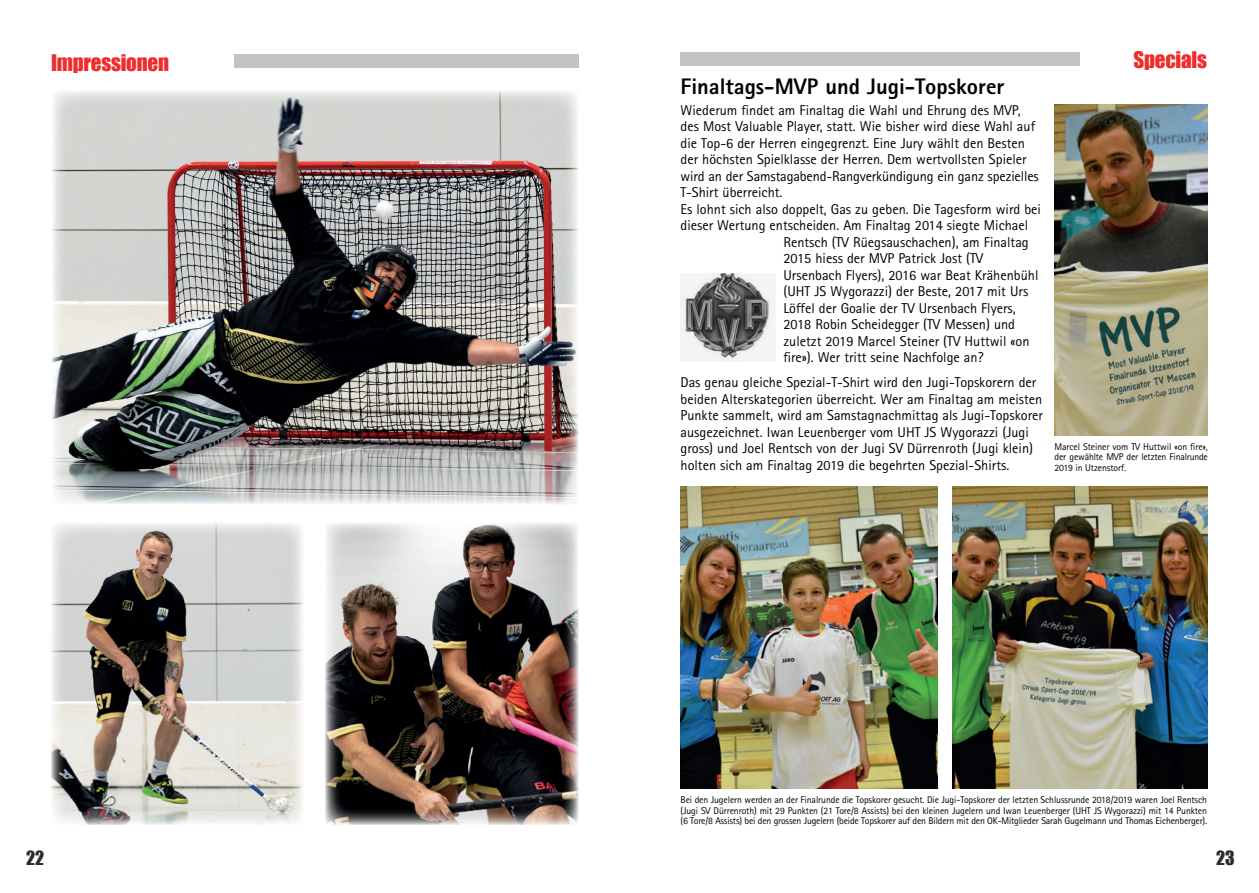
<style>
.page{position:relative;width:1259px;height:893px;background:#fff}
.page>*{position:absolute;margin:0;border:0;box-sizing:border-box;transform-origin:0 0}
.t1{font:800 22.5px "Rotis Sans Serif";color:#000001}
.t2{font:21px "Impact";letter-spacing:-.01em;color:#ee2d2d}
.t3{font:18px "Impact";color:#292d2f}
.t4{font:14.25px/16.5px "Rotis Sans Serif";color:#000001}
.t5{font:9.75px/10.5px "Rotis Sans Serif";letter-spacing:-.02em;color:#000001;text-align:justify}
</style>
<div class="page">
<div style="left:680px;top:52px;width:400px;height:14px;background:#c2c3c3"></div>
<img style="left:680px;top:273px;width:96px;height:89px">
<img style="left:1054px;top:104px;width:154px;height:331px">
<img style="left:680px;top:486px;width:257px;height:303px">
<img style="left:952px;top:486px;width:256px;height:303px">
<img style="left:52px;top:90px;width:526px;height:414px">
<div style="left:234px;top:54px;width:344px;height:13px;background:#c2c3c3"></div>
<img style="left:51px;top:523px;width:253px;height:302px">
<img style="left:325px;top:523px;width:253px;height:302px">
<h2 class="t2" style="left:51px;top:46px;width:120px">Impressionen</h2>
<h1 class="t1" style="left:680px;top:72px;width:325px">Finaltags-MVP und Jugi-Topskorer</h1>
<p class="t4" style="left:680px;top:102px;width:342px">Wiederum findet am Finaltag die Wahl und Ehrung des MVP,</p>
<p class="t4" style="left:680px;top:118px;width:356px">des Most Valuable Player, statt. Wie bisher wird diese Wahl auf</p>
<p class="t4" style="left:680px;top:135px;width:346px">die Top-6 der Herren eingegrenzt. Eine Jury wählt den Besten</p>
<p class="t4" style="left:680px;top:151px;width:348px">der höchsten Spielklasse der Herren. Dem wertvollsten Spieler</p>
<p class="t4" style="left:680px;top:168px;width:360px">wird an der Samstagabend-Rangverkündigung ein ganz spezielles</p>
<p class="t4" style="left:680px;top:184px;width:103px">T-Shirt überreicht.</p>
<p class="t4" style="left:680px;top:201px;width:362px">Es lohnt sich also doppelt, Gas zu geben. Die Tagesform wird bei</p>
<p class="t4" style="left:680px;top:217px;width:349px">dieser Wertung entscheiden. Am Finaltag 2014 siegte Michael</p>
<p class="t4" style="left:783px;top:234px;width:247px">Rentsch (TV Rüegsauschachen), am Finaltag</p>
<p class="t4" style="left:783px;top:250px;width:201px">2015 hiess der MVP Patrick Jost (TV</p>
<p class="t4" style="left:783px;top:267px;width:256px">Ursenbach Flyers), 2016 war Beat Krähenbühl</p>
<p class="t4" style="left:783px;top:283px;width:246px">(UHT JS Wygorazzi) der Beste, 2017 mit Urs</p>
<p class="t4" style="left:783px;top:300px;width:234px">Löffel der Goalie der TV Ursenbach Flyers,</p>
<p class="t4" style="left:783px;top:316px;width:233px">2018 Robin Scheidegger (TV Messen) und</p>
<p class="t4" style="left:783px;top:333px;width:247px">zuletzt 2019 Marcel Steiner (TV Huttwil «on</p>
<p class="t4" style="left:783px;top:349px;width:201px">fire»). Wer tritt seine Nachfolge an?</p>
<p class="t4" style="left:680px;top:374px;width:364px">Das genau gleiche Spezial-T-Shirt wird den Jugi-Topskorern der beiden Alterskategorien überreicht. Wer am Finaltag am meisten Punkte sammelt, wird am Samstagnachmittag als Jugi-Topskorer ausgezeichnet. Iwan Leuenberger vom UHT JS Wygorazzi (Jugi gross) und Joel Rentsch von der Jugi SV Dürrenroth (Jugi klein) holten sich am Finaltag 2019 die begehrten Spezial-Shirts.</p>
<h2 class="t2" style="left:1133px;top:43px;width:75px">Specials</h2>
<p class="t5" style="left:1054px;top:441px;width:155px">Marcel Steiner vom TV Huttwil «on fire», der gewählte MVP der letzten Finalrunde 2019 in Utzenstorf.</p>
<p class="t5" style="left:680px;top:794px;width:528px">Bei den Jugelern werden an der Finalrunde die Topskorer gesucht. Die Jugi-Topskorer der letzten Schlussrunde 2018/2019 waren Joel Rentsch (Jugi SV Dürrenroth) mit 29 Punkten (21 Tore/8 Assists) bei den kleinen Jugelern und Iwan Leuenberger (UHT JS Wygorazzi) mit 14 Punkten (6 Tore/8 Assists) bei den grossen Jugelern (beide Topskorer auf den Bildern mit den OK-Mitglieder Sarah Gugelmann und Thomas Eichenberger).</p>
<p class="t3" style="left:26px;top:844px;width:20px">22</p>
<p class="t3" style="left:1216px;top:844px;width:20px">23</p>
</div>
